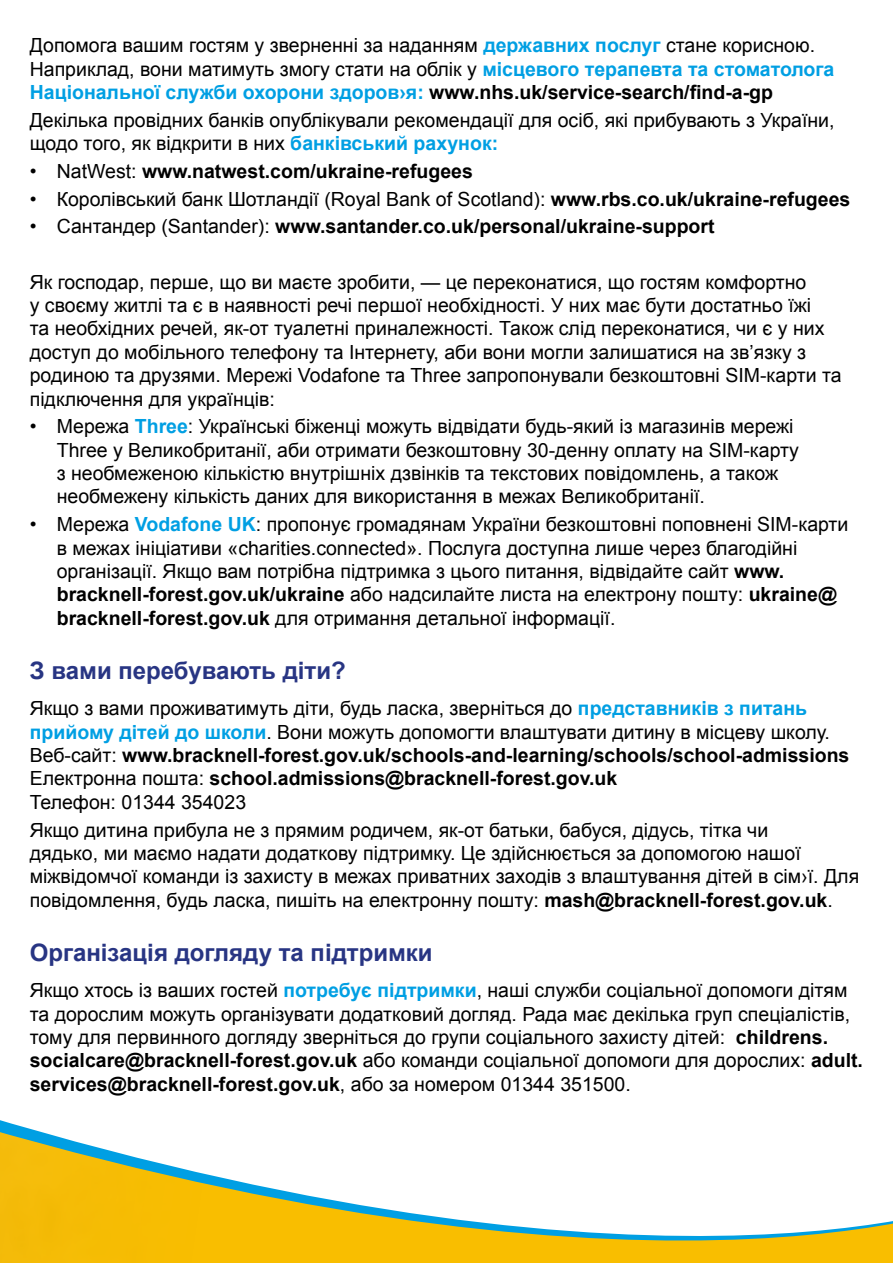
<style>
.page{position:relative;width:893px;height:1263px;background:#fff}
.page>*{position:absolute;margin:0;border:0;box-sizing:border-box;transform-origin:0 0}
.section_title{font:700 24px "Arial";color:#283583}
.t1{font:19.5px/23.4px "Arial";color:#000}
.t2{font:700 19.5px "Arial";color:#000}
.s1{font-weight:700;color:#009fe3}
.s2{font-weight:700}
.s3{font-weight:400}
</style>
<div class="page">
<svg style="left:0;top:1120px;width:893px;height:143px"></svg>
<img style="left:0;top:1132px;width:202px;height:131px">
<p class="t1" style="left:30px;top:34px;width:806px">Допомога вашим гостям у зверненні за наданням <span class="s1">державних послуг</span> стане корисною.<br>Наприклад, вони матимуть змогу стати на облік у <span class="s1">місцевого терапевта та стоматолога<br>Національної служби охорони здоров›я:</span> <span class="s2">www.nhs.uk/service-search/find-a-gp</span></p>
<p class="t1" style="left:30px;top:109px;width:806px">Декілька провідних банків опублікували рекомендації для осіб, які прибувають з України, щодо того, як відкрити в них <span class="s1">банківський рахунок:</span></p>
<p class="t2" style="left:30px;top:158px;width:445px"><span class="s3">• NatWest:</span> www.natwest.com/ukraine-refugees</p>
<p class="t1" style="left:30px;top:187px;width:822px">• Королівський банк Шотландії (Royal Bank of Scotland): <span class="s2">www.rbs.co.uk/ukraine-refugees</span></p>
<p class="t2" style="left:30px;top:214px;width:686px"><span class="s3">• Сантандер (Santander):</span> www.santander.co.uk/personal/ukraine-support</p>
<p class="t1" style="left:30px;top:270px;width:813px">Як господар, перше, що ви маєте зробити, — це переконатися, що гостям комфортно<br>у своєму житлі та є в наявності речі першої необхідності. У них має бути достатньо їжі<br>та необхідних речей, як-от туалетні приналежності. Також слід переконатися, чи є у них доступ до мобільного телефону та Інтернету, аби вони могли залишатися на зв’язку з родиною та друзями. Мережі Vodafone та Three запропонували безкоштовні SIM-карти та підключення для українців:</p>
<p class="t1" style="left:57px;top:415px;width:744px;text-indent:-27px">• Мережа <span class="s1">Three</span>: Українські біженці можуть відвідати будь-який із магазинів мережі Three у Великобританії, аби отримати безкоштовну 30-денну оплату на SIM-карту з необмеженою кількістю внутрішніх дзвінків та текстових повідомлень, а також необмежену кількість даних для використання в межах Великобританії.</p>
<p class="t1" style="left:57px;top:513px;width:793px;text-indent:-27px">• Мережа <span class="s1">Vodafone UK</span>: пропонує громадянам України безкоштовні поповнені SIM-карти в межах ініціативи «charities.connected». Послуга доступна лише через благодійні організації. Якщо вам потрібна підтримка з цього питання, відвідайте сайт <span class="s2">www. bracknell-forest.gov.uk/ukraine</span> або надсилайте листа на електрону пошту: <span class="s2">ukraine@ bracknell-forest.gov.uk</span> для отримання детальної інформації.</p>
<p class="section_title" style="left:30px;top:655px;width:318px">З вами перебувають діти?</p>
<p class="t1" style="left:30px;top:697px;width:821px">Якщо з вами проживатимуть діти, будь ласка, зверніться до <span class="s1">представників з питань прийому дітей до школи</span>. Вони можуть допомогти влаштувати дитину в місцеву школу.<br>Веб-сайт: <span class="s2">www.bracknell-forest.gov.uk/schools-and-learning/schools/school-admissions </span>Електронна пошта: <span class="s2">school.admissions@bracknell-forest.gov.uk<br></span>Телефон: 01344 354023</p>
<p class="t1" style="left:30px;top:818px;width:831px">Якщо дитина прибула не з прямим родичем, як-от батьки, бабуся, дідусь, тітка чи<br>дядько, ми маємо надати додаткову підтримку. Це здійснюється за допомогою нашої міжвідомчої команди із захисту в межах приватних заходів з влаштування дітей в сім›ї. Для повідомлення, будь ласка, пишіть на електронну пошту: <span class="s2">mash@bracknell-forest.gov.uk</span>.</p>
<p class="section_title" style="left:30px;top:937px;width:404px">Організація догляду та підтримки</p>
<p class="t1" style="left:30px;top:979px;width:835px">Якщо хтось із ваших гостей <span class="s1">потребує підтримки</span>, наші служби соціальної допомоги дітям та дорослим можуть організувати додатковий догляд. Рада має декілька груп спеціалістів, тому для первинного догляду зверніться до групи соціального захисту дітей: <span class="s2">childrens. socialcare@bracknell-forest.gov.uk</span> або команди соціальної допомоги для дорослих: <span class="s2">adult. services@bracknell-forest.gov.uk</span>, або за номером 01344 351500.</p>
</div>
